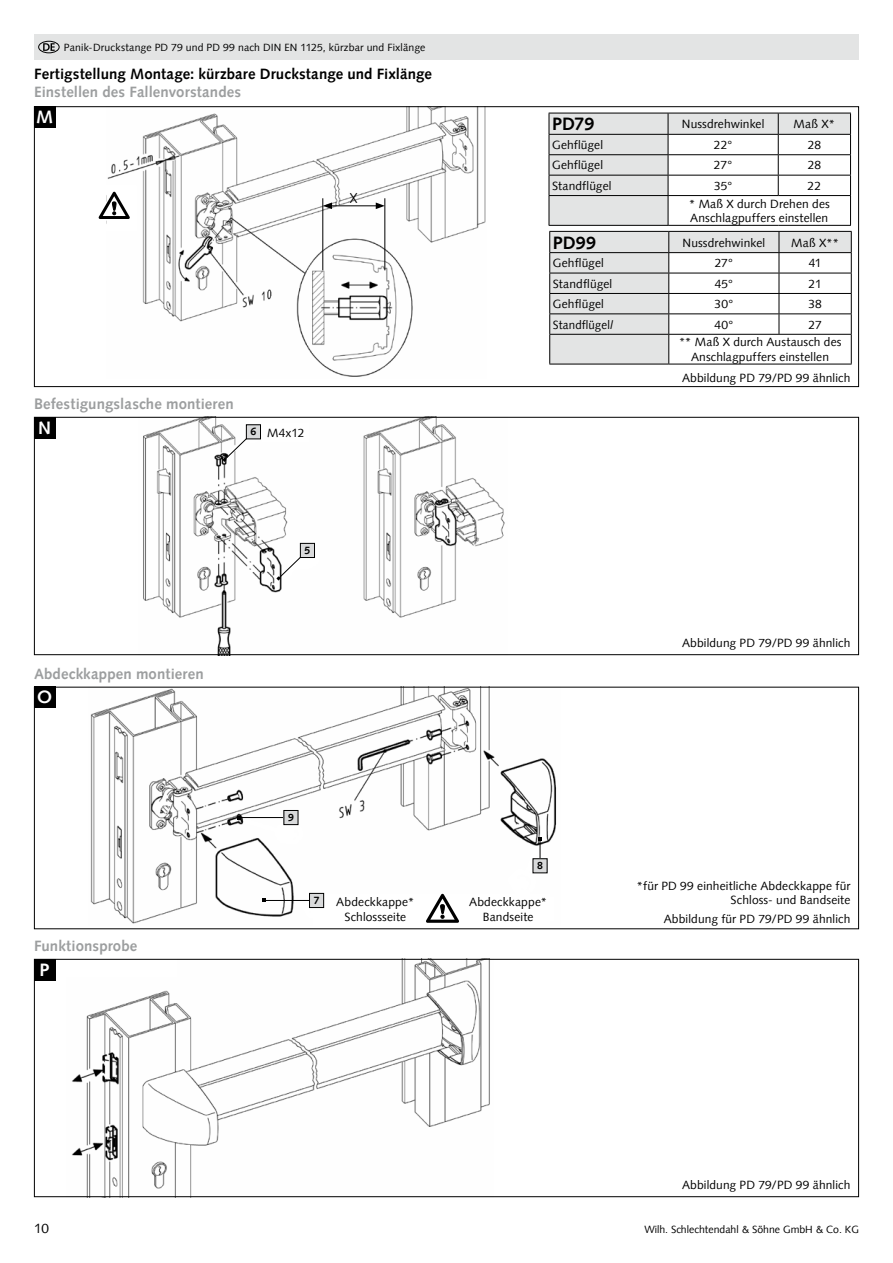
<style>
.page{position:relative;width:893px;height:1263px;background:#fff}
.page>*{position:absolute;margin:0;border:0;box-sizing:border-box;transform-origin:0 0}
.t1{font:700 18px "Syntax Com";letter-spacing:-.005em;color:#000}
.t2{font:700 18px "Syntax Com";color:#fff}
.t3{font:700 15px "Syntax Com";letter-spacing:.01em;color:#9c9e9f}
.t4{font:700 15px "Syntax Com";letter-spacing:.01em;color:#000}
.t5{font:15px "Isonorm 3098";color:#000}
.t6{font:13.5px "Syntax Com";color:#000}
.t7{font:12px/14.4px "Syntax Com";letter-spacing:.01em;color:#000}
.t8{font:12px "Syntax Com";letter-spacing:.01em;color:#000;scale:.96 1}
.t9{font:10.5px "Syntax Com";letter-spacing:.01em;color:#000}
.t10{font:700 10.5px "Syntax Com";color:#000}
.s1{font-style:italic}
</style>
<div class="page">
<div style="left:34px;top:34px;width:825px;height:26px;background:#e3e4e4"></div>
<div style="left:38px;top:41px;width:22px;height:12px;border:1px solid #000;border-radius:50%"></div>
<svg style="left:43px;top:43px;width:12px;height:8px"></svg>
<img style="left:107px;top:108px;width:379px;height:269px">
<img style="left:143px;top:419px;width:362px;height:234px">
<div style="left:34px;top:417px;width:825px;height:238px;border:1px solid #000"></div>
<div style="left:34px;top:106px;width:21px;height:22px;background:#000"></div>
<div style="left:34px;top:418px;width:21px;height:21px;background:#000"></div>
<img style="left:90px;top:689px;width:467px;height:235px">
<img style="left:72px;top:961px;width:418px;height:234px">
<div style="left:34px;top:959px;width:825px;height:238px;border:1px solid #000"></div>
<div style="left:34px;top:687px;width:21px;height:21px;background:#000"></div>
<div style="left:34px;top:959px;width:21px;height:21px;background:#000"></div>
<hr style="left:323px;top:198px;width:1px;height:72px;background:#000">
<hr style="left:385px;top:198px;width:1px;height:72px;background:#000">
<hr style="left:330px;top:206px;width:48px;height:1px;background:#000">
<svg style="left:376px;top:202px;width:9px;height:7px"></svg>
<svg style="left:323px;top:202px;width:9px;height:7px"></svg>
<svg style="left:549px;top:113px;width:302px;height:112px"></svg>
<hr style="left:549px;top:225px;width:119px;height:1px;background:#000">
<hr style="left:668px;top:225px;width:110px;height:1px;background:#000">
<hr style="left:778px;top:225px;width:73px;height:1px;background:#000">
<svg style="left:549px;top:231px;width:303px;height:133px"></svg>
<hr style="left:549px;top:364px;width:120px;height:1px;background:#000">
<hr style="left:669px;top:364px;width:110px;height:1px;background:#000">
<hr style="left:779px;top:364px;width:73px;height:1px;background:#000">
<svg style="left:99px;top:192px;width:31px;height:27px"></svg>
<svg style="left:222px;top:436px;width:27px;height:26px"></svg>
<svg style="left:276px;top:555px;width:27px;height:25px"></svg>
<div style="left:246px;top:425px;width:14px;height:14px;background:#d9dadb"></div>
<div style="left:246px;top:424px;width:15px;height:15px;border:1px solid #000"></div>
<div style="left:300px;top:543px;width:14px;height:14px;background:#d9dadb"></div>
<div style="left:300px;top:543px;width:15px;height:15px;border:1px solid #000"></div>
<div style="left:263px;top:423px;width:46px;height:18px;background:#fff"></div>
<hr style="left:540px;top:839px;width:1px;height:32px;background:#000">
<hr style="left:239px;top:817px;width:48px;height:1px;background:#000">
<hr style="left:264px;top:900px;width:49px;height:1px;background:#000">
<div style="left:533px;top:859px;width:14px;height:14px;background:#d9dadb"></div>
<div style="left:533px;top:858px;width:14px;height:15px;border:1px solid #000"></div>
<div style="left:284px;top:810px;width:14px;height:15px;background:#d9dadb"></div>
<div style="left:284px;top:810px;width:14px;height:15px;border:1px solid #000"></div>
<div style="left:309px;top:893px;width:15px;height:14px;background:#d9dadb"></div>
<div style="left:309px;top:893px;width:15px;height:15px;border:1px solid #000"></div>
<div style="left:330px;top:897px;width:91px;height:24px;background:#fff"></div>
<div style="left:463px;top:897px;width:91px;height:24px;background:#fff"></div>
<svg style="left:426px;top:894px;width:33px;height:29px"></svg>
<p class="t9" style="left:64px;top:41px;width:363px">Panik-Druckstange PD 79 und PD 99 nach DIN EN 1125, kürzbar und Fixlänge</p>
<p class="t4" style="left:34px;top:65px;width:399px">Fertigstellung Montage: kürzbare Druckstange und Fixlänge</p>
<p class="t3" style="left:34px;top:83px;width:209px">Einstellen des Fallenvorstandes</p>
<h1 class="t2" style="left:36px;top:106px;width:18px">M</h1>
<p class="t5" style="left:350px;top:190px;width:10px">X</p>
<p class="t3" style="left:34px;top:395px;width:201px">Befestigungslasche montieren</p>
<h1 class="t2" style="left:38px;top:418px;width:14px">N</h1>
<p class="t10" style="left:250px;top:425px;width:7px">6</p>
<p class="t7" style="left:267px;top:425px;width:39px">M4x12</p>
<p class="t10" style="left:304px;top:544px;width:7px">5</p>
<p class="t3" style="left:34px;top:665px;width:171px">Abdeckkappen montieren</p>
<h1 class="t2" style="left:37px;top:687px;width:16px">O</h1>
<p class="t10" style="left:288px;top:811px;width:7px">9</p>
<h1 class="t1" style="left:552px;top:114px;width:44px">PD79</h1>
<p class="t7" style="left:682px;top:117px;width:84px">Nussdrehwinkel</p>
<p class="t7" style="left:794px;top:117px;width:43px">Maß X*</p>
<p class="t7" style="left:552px;top:138px;width:52px">Gehflügel</p>
<p class="t7" style="left:714px;top:138px;width:20px">22°</p>
<p class="t7" style="left:808px;top:138px;width:15px">28</p>
<p class="t7" style="left:552px;top:158px;width:52px">Gehflügel</p>
<p class="t7" style="left:714px;top:158px;width:20px">27°</p>
<p class="t7" style="left:808px;top:158px;width:15px">28</p>
<p class="t7" style="left:552px;top:179px;width:61px">Standflügel</p>
<p class="t7" style="left:714px;top:179px;width:20px">35°</p>
<p class="t7" style="left:689px;top:177px;width:143px;line-height:17.9px;text-indent:119px">22 * Maß X durch Drehen des</p>
<p class="t7" style="left:690px;top:211px;width:139px">Anschlagpuffers einstellen</p>
<h1 class="t1" style="left:553px;top:232px;width:45px">PD99</h1>
<p class="t7" style="left:683px;top:235px;width:84px">Nussdrehwinkel</p>
<p class="t7" style="left:791px;top:235px;width:49px">Maß X**</p>
<p class="t7" style="left:553px;top:256px;width:52px">Gehflügel</p>
<p class="t7" style="left:715px;top:256px;width:20px">27°</p>
<p class="t7" style="left:809px;top:256px;width:14px">41</p>
<p class="t7" style="left:553px;top:276px;width:61px">Standflügel</p>
<p class="t7" style="left:715px;top:276px;width:20px">45°</p>
<p class="t7" style="left:808px;top:276px;width:15px">21</p>
<p class="t7" style="left:553px;top:297px;width:52px">Gehflügel</p>
<p class="t7" style="left:714px;top:297px;width:20px">30°</p>
<p class="t7" style="left:808px;top:297px;width:15px">38</p>
<p class="t8" style="left:553px;top:317px;width:64px">Standflügel<span class="s1">l</span></p>
<p class="t7" style="left:714px;top:317px;width:20px">40°</p>
<p class="t7" style="left:678px;top:316px;width:165px;line-height:17.9px;text-indent:130px">27<br><span class="s1">*</span>* Maß X durch Austausch des</p>
<p class="t7" style="left:691px;top:350px;width:139px">Anschlagpuffers einstellen</p>
<p class="t7" style="left:682px;top:370px;width:170px">Abbildung PD 79/PD 99 ähnlich</p>
<p class="t10" style="left:537px;top:859px;width:7px">8</p>
<p class="t7" style="left:682px;top:636px;width:170px">Abbildung PD 79/PD 99 ähnlich</p>
<p class="t3" style="left:34px;top:937px;width:105px">Funktionsprobe</p>
<h1 class="t2" style="left:40px;top:959px;width:12px">P</h1>
<p class="t6" style="left:34px;top:1220px;width:17px">10</p>
<p class="t10" style="left:314px;top:894px;width:7px">7</p>
<p class="t7" style="left:336px;top:895px;width:80px;text-align:center">Abdeckkappe*<br>Schlossseite</p>
<p class="t7" style="left:469px;top:895px;width:80px;text-align:center">Abdeckkappe*<br>Bandseite</p>
<p class="t7" style="left:636px;top:878px;width:215px;text-align:right">*für PD 99 einheitliche Abdeckkappe für<br>Schloss- und Bandseite</p>
<p class="t7" style="left:664px;top:911px;width:188px">Abbildung für PD 79/PD 99 ähnlich</p>
<p class="t7" style="left:682px;top:1177px;width:170px">Abbildung PD 79/PD 99 ähnlich</p>
<p class="t9" style="left:644px;top:1223px;width:216px">Wilh. Schlechtendahl &amp; Söhne GmbH &amp; Co. KG</p>
</div>
